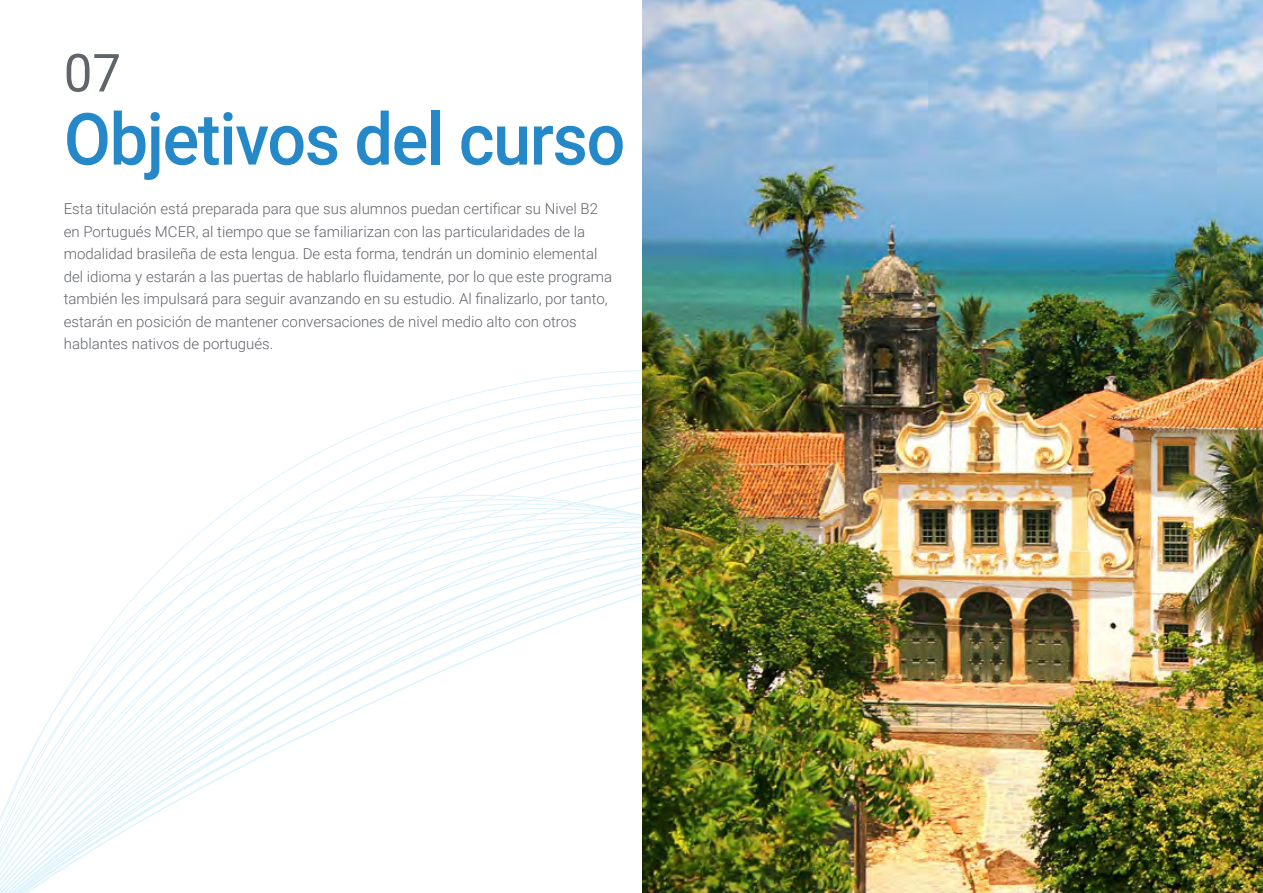
<style>
.page{position:relative;width:1263px;height:893px;background:#fff}
.page>*{position:absolute;margin:0;border:0;box-sizing:border-box;transform-origin:0 0}
.t1{font:500 72px "Roboto";letter-spacing:-.02em;color:#2488c9;scale:.95 1}
.t2{font:52.5px "Roboto";color:#61646a}
.t3{font:300 15px/22.5px "Roboto";color:#61646a}
</style>
<div class="page">
<svg style="left:0;top:370px;width:642px;height:523px"></svg>
<img style="left:642px;top:0;width:621px;height:893px">
<h2 class="t2" style="left:64px;top:36px;width:59px">07</h2>
<h1 class="t1" style="left:64px;top:89px;width:593px">Objetivos del curso</h1>
<p class="t3" style="left:64px;top:197px;width:550px">Esta titulación está preparada para que sus alumnos puedan certificar su Nivel B2 en Portugués MCER, al tiempo que se familiarizan con las particularidades de la modalidad brasileña de esta lengua. De esta forma, tendrán un dominio elemental del idioma y estarán a las puertas de hablarlo fluidamente, por lo que este programa también les impulsará para seguir avanzando en su estudio. Al finalizarlo, por tanto, estarán en posición de mantener conversaciones de nivel medio alto con otros hablantes nativos de portugués.</p>
</div>
